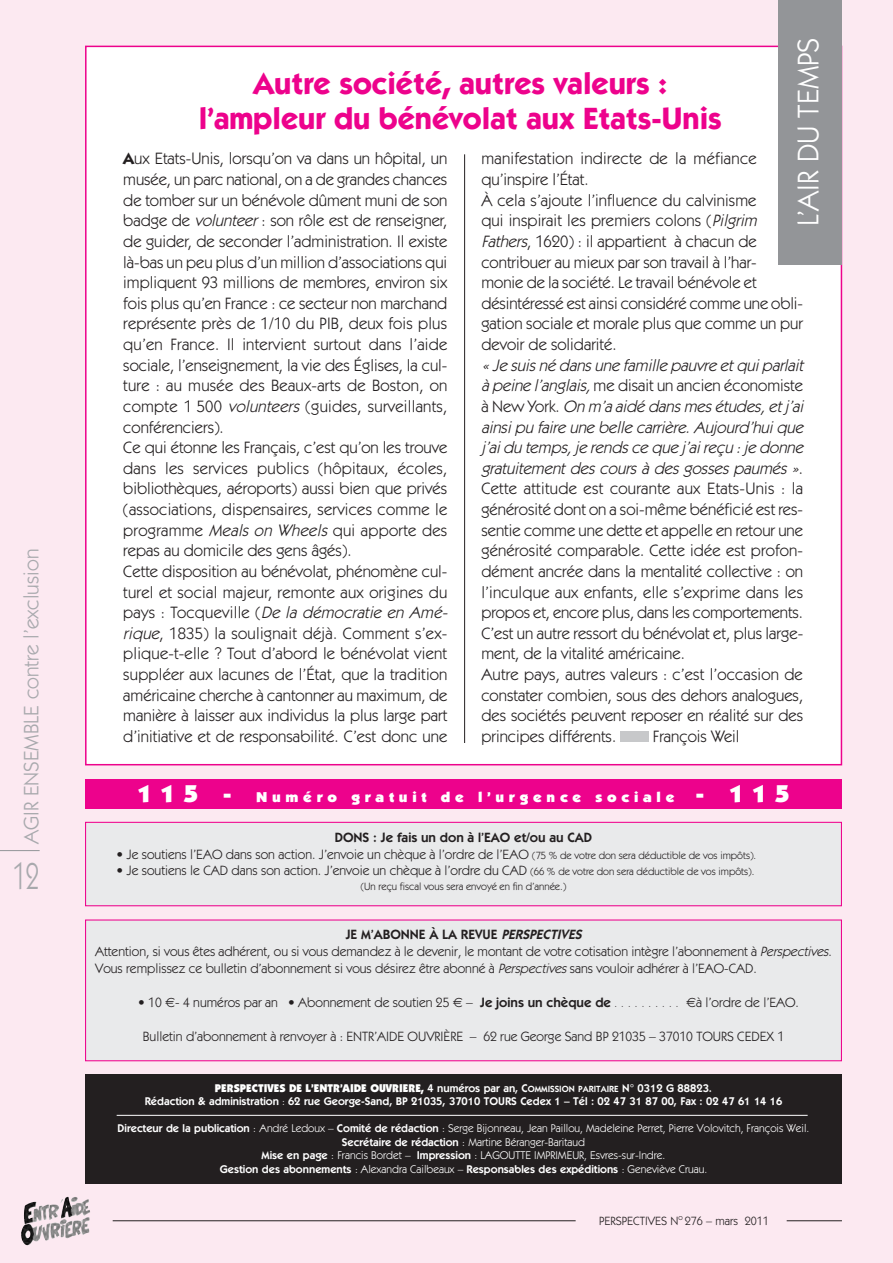
<style>
.page{position:relative;width:893px;height:1263px;background:#fce9f1}
.page>*{position:absolute;margin:0;border:0;box-sizing:border-box;transform-origin:0 0}
.t1{font:37.5px "Itc Kabel";color:#a8a9ad;scale:.7 1}
.t2{font:700 30.9px/34.5px "Itc Kabel";color:#ed028c;text-align:center}
.t3{font:30px "Itc Kabel";color:#fff}
.t4{font:21px "Itc Kabel";color:#a8a9ad}
.t5{font:16.5px/20.7px "Itc Kabel";color:#231f20}
.t6{font:900 14.25px "Itc Kabel";letter-spacing:.3em;color:#fff;scale:1.1 1}
.t7{font:13.5px/17px "Itc Kabel";color:#231f20}
.t8{font:600 13.5px "Itc Kabel";color:#231f20}
.t9{font:12px "Itc Kabel";color:#231f20}
.t10{font:11.25px/13.5px "Itc Kabel";color:#fff;text-align:center}
.t11{font:600 11.25px/13.5px "Itc Kabel";color:#fff;text-align:center}
.t12{font:10.5px "Itc Kabel";color:#231f20}
.s1{font-weight:700}
.s2{font-style:italic}
.s3{font-size:24.45px}
.s4{font-size:10.5px}
.s5{font-weight:600}
.s6{font-weight:600;font-style:italic}
.s7{font-weight:900}
.s8{font-size:9px}
.s9{font-weight:400}
</style>
<div class="page">
<img style="left:34px;top:1197px;width:56px;height:35px">
<hr style="left:113px;top:1220px;width:463px;height:1px;background:#231f20">
<hr style="left:0;top:850px;width:40px;height:1px;background:#939598">
<hr style="left:787px;top:1220px;width:55px;height:1px;background:#231f20">
<div style="left:87px;top:47px;width:754px;height:717px;background:#fff"></div>
<hr style="left:464px;top:154px;width:1px;height:589px;background:#231f20">
<div style="left:778px;top:0;width:64px;height:264px;background:#939598"></div>
<div style="left:85px;top:1074px;width:757px;height:110px;background:#231f20"></div>
<hr style="left:117px;top:1115px;width:691px;height:1px;background:#fff">
<div style="left:86px;top:823px;width:755px;height:82px;background:#e9eaeb"></div>
<div style="left:85px;top:822px;width:757px;height:84px;border:1px solid #ed028c"></div>
<div style="left:86px;top:920px;width:755px;height:140px;background:#e9eaeb"></div>
<div style="left:85px;top:919px;width:757px;height:142px;border:1px solid #ed028c"></div>
<div style="left:85px;top:779px;width:757px;height:30px;background:#ed028c"></div>
<div style="left:620px;top:732px;width:29px;height:10px;background:#c7c8ca"></div>
<p class="t4" style="left:23px;top:844px;width:297px;rotate:-90deg">AGIR ENSEMBLE contre l’exclusion</p>
<h1 class="t1" style="left:13px;top:862px;width:39px">12</h1>
<h3 class="t3" style="left:797px;top:226px;width:190px;rotate:-90deg">L’AIR DU TEMPS</h3>
<h2 class="t2" style="left:199px;top:69px;width:525px">Autre société, autres valeurs : l’ampleur du bénévolat aux Etats-Unis</h2>
<p class="t5" style="left:123px;top:150px;width:329px"><span class="s1">A</span>ux Etats-Unis, lorsqu’on va dans un hôpital, un musée, un parc national, on a de grandes chances de tomber sur un bénévole dûment muni de son badge de <span class="s2">volunteer</span>: son rôle est de renseigner, de guider, de seconder l’administration. Il existe là-bas un peu plus d’un million d’associations qui impliquent 93 millions de membres, environ six fois plus qu’en France : ce secteur non marchand représente près de 1/10 du PIB, deux fois plus qu’en France. Il intervient surtout dans l’aide sociale, l’enseignement, la vie des Églises, la cul&shy;ture : au musée des Beaux-arts de Boston, on compte 1 500 <span class="s2">volunteers</span> (guides, surveillants, conférenciers).<br>Ce qui étonne les Français, c’est qu’on les trouve dans les services publics (hôpitaux, écoles, bibliothèques, aéroports) aussi bien que privés (associations, dispensaires, services comme le programme <span class="s2">Meals on Wheels</span> qui apporte des repas au domicile des gens âgés).<br>Cette disposition au bénévolat, phénomène cul&shy;turel et social majeur, remonte aux origines du pays : Tocqueville (<span class="s2">De la démocratie en Amé&shy;rique</span>, 1835) la soulignait déjà. Comment s’ex&shy;plique-t-elle ? Tout d’abord le bénévolat vient suppléer aux lacunes de l’État, que la tradition américaine cherche à cantonner au maximum, de manière à laisser aux individus la plus large part d’initiative et de responsabilité. C’est donc une</p>
<p class="t5" style="left:481px;top:150px;width:323px">manifestation indirecte de la méfiance qu’inspire l’État.<br>À cela s’ajoute l’influence du calvinisme<br>qui inspirait les premiers colons (<span class="s2">Pilgrim Fathers</span>, 1620) : il appartient à chacun de contribuer au mieux par son travail à l’har-<br>monie de la société. Le travail bénévole et désintéressé est ainsi considéré comme une obli&shy;gation sociale et morale plus que comme un pur devoir de solidarité.</p>
<p class="t5" style="left:481px;top:356px;width:326px"><span class="s2">« Je suis né dans une famille pauvre etquiparlait à peine l’anglais,</span>me disait un ancien économiste à N e w Yo r k . <span class="s2">On m’a aidé dans mes études,etj ’ai ainsipu faire une belle carrière.Aujourd’huique j ’aidu temps,je rends ce que j ’aireçu :je donne g ratuitement des cours à des gosses paumés »</span>.<br>Cette attitude est courante aux Etats-Unis : la générosité dont on a soi-même bénéficié est res&shy;sentie comme une dette et appelle en retour une générosité comparable. Cette idée est profon&shy;dément ancrée dans la mentalité collective : on l’inculque aux enfants, elle s’exprime dans les propos et, encore plus, dans les comportements.<br>C’est un autre ressort du bénévolat et, plus large&shy;ment, de la vitalité américaine.<br>Autre pays, autres valeurs : c’est l’occasion de constater combien, sous des dehors analogues, des sociétés peuvent reposer en réalité sur des principes différents.</p>
<p class="t5" style="left:653px;top:727px;width:88px">François Weil</p>
<p class="t6" style="left:137px;top:792px;width:595px"><span class="s3">115 -</span> Numéro gratuit de l’urgence sociale <span class="s3">- 115</span></p>
<p class="t8" style="left:335px;top:832px;width:259px">DONS : Je fais un don à l’EAO et/ou au CAD</p>
<p class="t7" style="left:116px;top:846px;width:641px">• Je soutiens l’EAO dans son action. J’envoie un chèque à l’ordre de l’EAO <span class="s4">(75 % de votre don sera déductible de vos impôts).</span></p>
<p class="t7" style="left:116px;top:863px;width:639px">• Je soutiens le CAD dans son action. J’envoie un chèque à l’ordre du CAD <span class="s4">(66 % de votre don sera déductible de vos impôts).</span></p>
<p class="t12" style="left:361px;top:882px;width:207px">(Un reçu fiscal vous sera envoyé en fin d’année.)</p>
<p class="t7" style="left:95px;top:927px;width:738px;text-indent:250px"><span class="s5">JE M’ABONNE À LA REVUE</span> <span class="s6">PERSPECTIVES<br></span>Attention, si vous êtes adhérent, ou si vous demandez à le devenir, le montant de votre cotisation intègre l’abonnement à <span class="s2">Perspectives</span>.<br>Vous remplissez ce bulletin d’abonnement si vous désirez être abonné à <span class="s2">Perspectives</span>sans vouloir adhérer à l’EAO-CAD.</p>
<p class="t7" style="left:138px;top:995px;width:542px">• 10 - 4 numéros par an • Abonnement de soutien 25 – <span class="s5">Je joins un chèque de</span> <span class="s4">. . . . . . . . . .</span></p>
<p class="t7" style="left:696px;top:995px;width:104px">à l’ordre de l’EAO.</p>
<p class="t7" style="left:143px;top:1028px;width:643px">Bulletin d’abonnement à renvoyer à : ENTR’AIDE OUVRIÈRE – 62 rue George Sand BP 21035 – 37010 TOURS CEDEX 1</p>
<p class="t11" style="left:145px;top:1082px;width:639px"><span class="s7">PERSPECTIVES DE L’ENTR’AIDE OUVRIERE,</span> 4 numéros par an, C<span class="s8">OMMISSION PARITAIRE</span> N° 0312 G 88823.<br>Rédaction &amp; administration <span class="s9">:</span> 62 rue George-Sand, BP 21035, 37010 TOURS Cedex 1 – Tél : 02 47 31 87 00, Fax : 02 47 61 14 16</p>
<p class="t10" style="left:118px;top:1122px;width:693px"><span class="s5">Directeur de la publication</span> : André Ledoux – <span class="s5">Comité de rédaction</span> : Serge Bijonneau, Jean Paillou, Madeleine Perret, Pierre Volovitch, François Weil.<br><span class="s5">Secrétaire de rédaction</span> : Martine Béranger-Baritaud<br><span class="s5">Mise en page</span> : Francis Bordet – <span class="s5">Impression</span> : LAGOUTTE IMPRIMEUR, Esvres-sur-Indre.<br><span class="s5">Gestion des abonnements</span> : Alexandra Cailbeaux – <span class="s5">Responsables des expéditions</span> : Geneviève Cruau.</p>
<p class="t9" style="left:599px;top:1216px;width:171px">PERSPECTIVES N<sup>o</sup> 276 – mars 2011</p>
</div>
